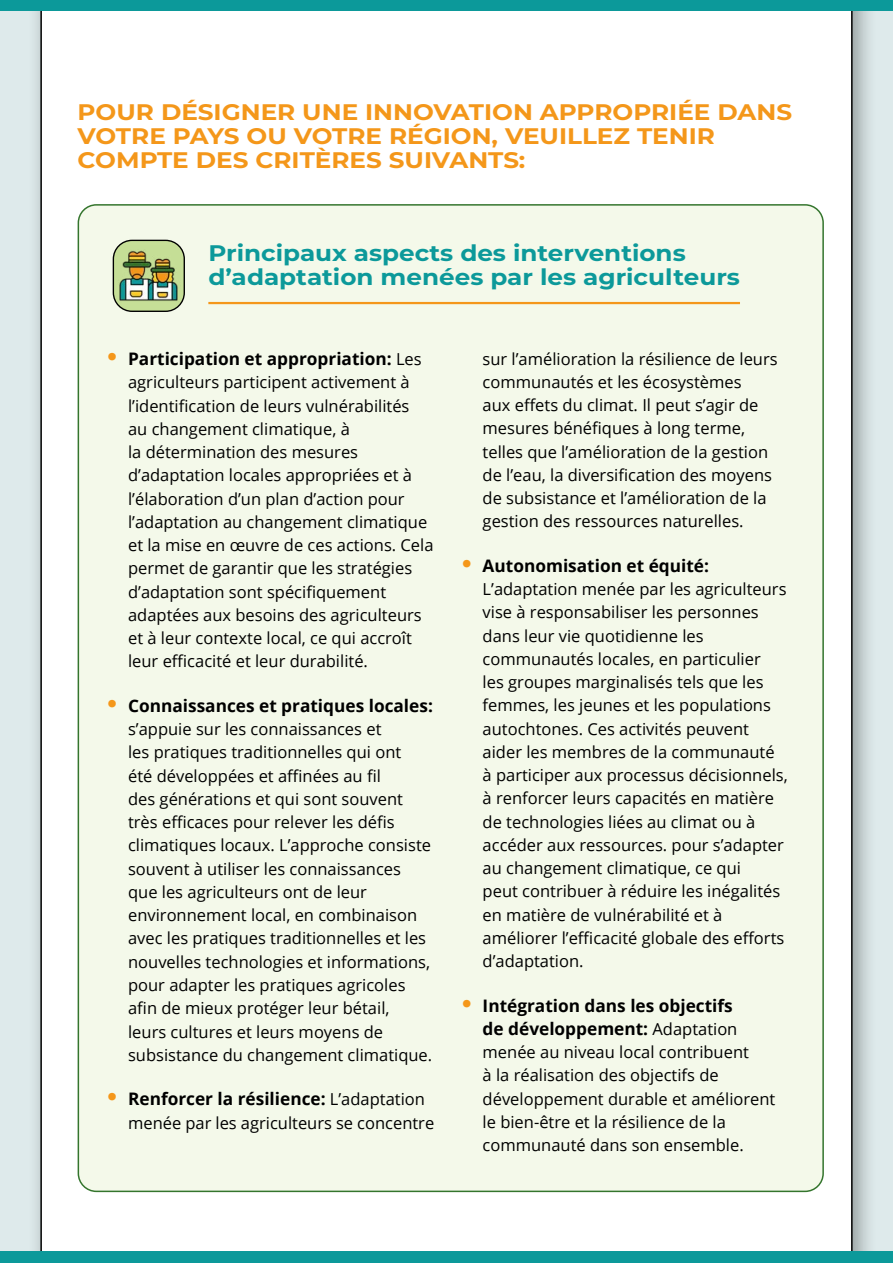
<style>
.page{position:relative;width:893px;height:1263px;background:#deeaeb}
.page>*{position:absolute;margin:0;border:0;box-sizing:border-box;transform-origin:0 0}
.t1{font:700 22.5px/24px "Montserrat";color:#f4971a;scale:1.1 1}
.t2{font:700 22.5px/24px "Montserrat";color:#0c999a;scale:1.1 1}
.t3{font:700 17.25px/23.2px "Open Sans";color:#000;text-align:right}
.t4{font:16.5px/23.2px "Open Sans";color:#000}
.s1{font-family:"Montserrat";font-size:30px;color:#f4971a}
.s2{font-weight:400;font-size:16.5px}
</style>
<div class="page">
<div style="left:27px;top:0;width:851px;height:1263px;background:#000;opacity:.35"></div>
<div style="left:40px;top:10px;width:813px;height:1241px;background:#fff"></div>
<div style="left:0;top:0;width:893px;height:10px;background:#0c999a"></div>
<div style="left:0;top:1251px;width:893px;height:12px;background:#0c999a"></div>
<div style="left:78px;top:205px;width:745px;height:986px;background:#f4f9ea;border-radius:18px"></div>
<hr style="left:208px;top:302px;width:532px;height:2px;background:#f4971a">
<div style="left:113px;top:240px;width:71px;height:71px;background:#c6df97;border-radius:19px"></div>
<div style="left:113px;top:240px;width:72px;height:72px;border:1px solid #000;border-radius:19px"></div>
<img style="left:117px;top:245px;width:64px;height:58px">
<h1 class="t1" style="left:78px;top:98px;width:651px">POUR DÉSIGNER UNE INNOVATION APPROPRIÉE DANS<br>VOTRE PAYS OU VOTRE RÉGION, VEUILLEZ TENIR<br>COMPTE DES CRITÈRES SUIVANTS:</h1>
<h1 class="t2" style="left:208px;top:240px;width:485px">Principaux aspects des interventions d’adaptation menées par les agriculteurs</h1>
<p class="t3" style="left:107px;top:347px;width:316px"><span class="s1">•</span> Participation et appropriation: <span class="s2">Les</span></p>
<p class="t4" style="left:128px;top:370px;width:307px">agriculteurs participent activement à l’identification de leurs vulnérabilités<br>au changement climatique, à<br>la détermination des mesures d’adaptation locales appropriées et à l’élaboration d’un plan d’action pour l’adaptation au changement climatique et la mise en œuvre de ces actions. Cela permet de garantir que les stratégies d’adaptation sont spécifiquement adaptées aux besoins des agriculteurs et à leur contexte local, ce qui accroît leur efficacité et leur durabilité.</p>
<p class="t3" style="left:107px;top:694px;width:328px"><span class="s1">•</span> Connaissances et pratiques locales:</p>
<p class="t4" style="left:128px;top:717px;width:306px">s’appuie sur les connaissances et<br>les pratiques traditionnelles qui ont<br>été développées et affinées au fil<br>des générations et qui sont souvent très efficaces pour relever les défis climatiques locaux. L’approche consiste souvent à utiliser les connaissances que les agriculteurs ont de leur environnement local, en combinaison avec les pratiques traditionnelles et les nouvelles technologies et informations, pour adapter les pratiques agricoles afin de mieux protéger leur bétail,<br>leurs cultures et leurs moyens de subsistance du changement climatique.</p>
<p class="t3" style="left:107px;top:1087px;width:320px"><span class="s1">•</span> Renforcer la résilience: <span class="s2">L’adaptation</span></p>
<p class="t4" style="left:128px;top:1110px;width:308px">menée par les agriculteurs se concentre</p>
<p class="t4" style="left:483px;top:347px;width:297px">sur l’amélioration la résilience de leurs communautés et les écosystèmes<br>aux effets du climat. Il peut s’agir de mesures bénéfiques à long terme, telles que l’amélioration de la gestion de l’eau, la diversification des moyens de subsistance et l’amélioration de la gestion des ressources naturelles.</p>
<p class="t3" style="left:461px;top:553px;width:249px"><span class="s1">•</span> Autonomisation et équité:</p>
<p class="t4" style="left:483px;top:577px;width:307px">L’adaptation menée par les agriculteurs vise à responsabiliser les personnes dans leur vie quotidienne les communautés locales, en particulier<br>les groupes marginalisés tels que les femmes, les jeunes et les populations autochtones. Ces activités peuvent aider les membres de la communauté à participer aux processus décisionnels, à renforcer leurs capacités en matière de technologies liées au climat ou à accéder aux ressources. pour s’adapter au changement climatique, ce qui<br>peut contribuer à réduire les inégalités en matière de vulnérabilité et à améliorer l’efficacité globale des efforts d’adaptation.</p>
<p class="t3" style="left:461px;top:993px;width:278px"><span class="s1">•</span> Intégration dans les objectifs de développement: <span class="s2">Adaptation</span></p>
<p class="t4" style="left:483px;top:1040px;width:294px">menée au niveau local contribuent<br>à la réalisation des objectifs de développement durable et améliorent le bien-être et la résilience de la communauté dans son ensemble.</p>
</div>
